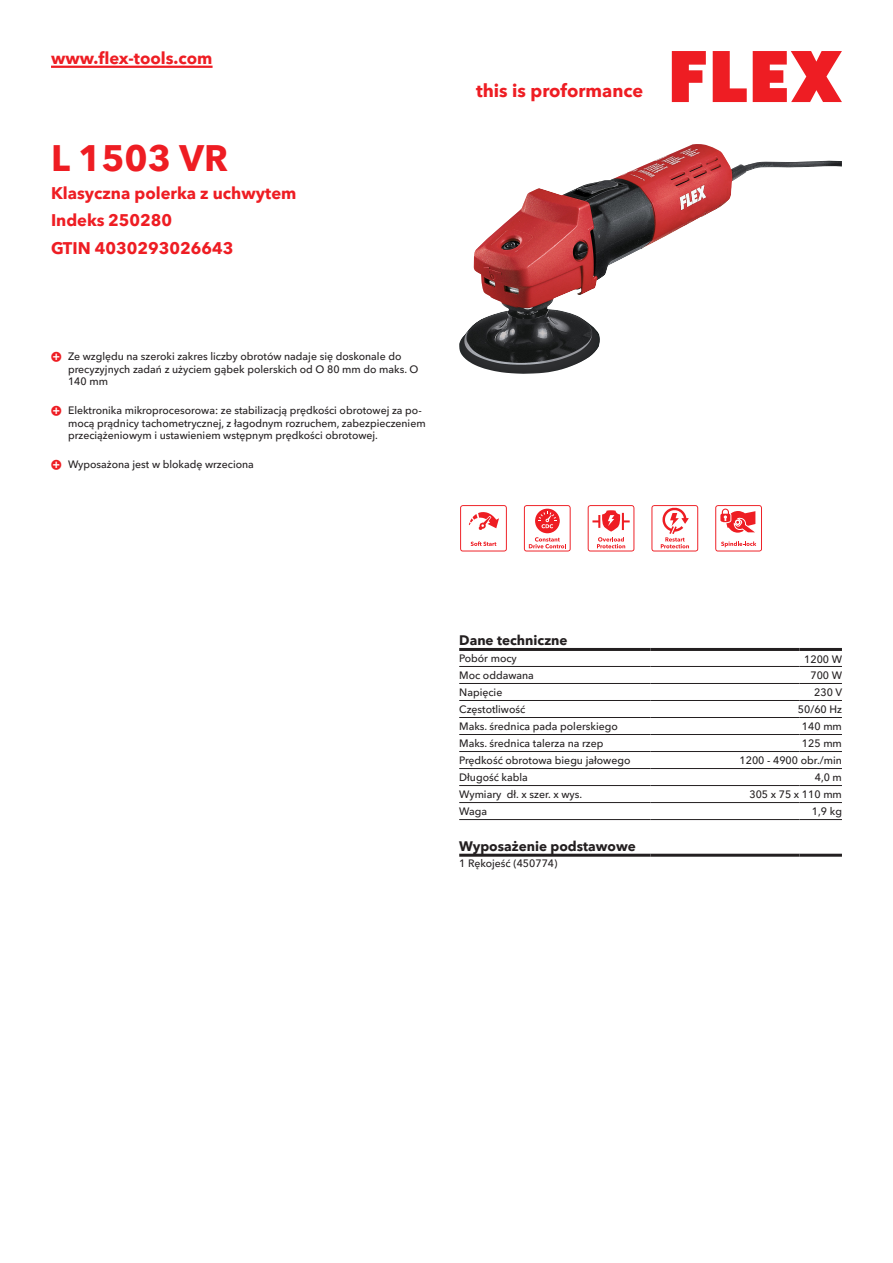
<style>
.page{position:relative;width:893px;height:1263px;background:#fff}
.page>*{position:absolute;margin:0;border:0;box-sizing:border-box;transform-origin:0 0}
.CB_AF_Product-name{font:700 36px "Avenir Next W1 G";color:#ee1d23}
.t1{font:700 18px "Avenir Next W1 G";color:#ee1d23}
.CB_AF_Product-short{font:700 16.5px "Avenir Next W1 G";color:#ee1d23}
.CB_AF_Order-number{font:700 16.5px "Avenir Next W1 G";color:#ee1d23}
.CB_AF_Table-headline{font:700 13.5px "Avenir Next W1 G";color:#231f20}
.CB_AF_Table-specific{font:500 10.5px/12.6px "Avenir Next W1 G";color:#231f20}
</style>
<div class="page">
<svg style="left:672px;top:51px;width:34px;height:51px"></svg>
<svg style="left:713px;top:51px;width:34px;height:51px"></svg>
<svg style="left:753px;top:51px;width:89px;height:51px"></svg>
<hr style="left:51px;top:66px;width:162px;height:2px;background:#ee1d23">
<img style="left:459px;top:144px;width:383px;height:230px">
<hr style="left:459px;top:666px;width:192px;height:1px;background:#231f20">
<hr style="left:651px;top:666px;width:148px;height:1px;background:#231f20">
<hr style="left:799px;top:666px;width:43px;height:1px;background:#231f20">
<hr style="left:459px;top:683px;width:192px;height:1px;background:#231f20">
<hr style="left:651px;top:683px;width:148px;height:1px;background:#231f20">
<hr style="left:799px;top:683px;width:43px;height:1px;background:#231f20">
<hr style="left:459px;top:700px;width:192px;height:1px;background:#231f20">
<hr style="left:651px;top:700px;width:148px;height:1px;background:#231f20">
<hr style="left:799px;top:700px;width:43px;height:1px;background:#231f20">
<hr style="left:459px;top:717px;width:192px;height:1px;background:#231f20">
<hr style="left:651px;top:717px;width:148px;height:1px;background:#231f20">
<hr style="left:799px;top:717px;width:43px;height:1px;background:#231f20">
<hr style="left:459px;top:734px;width:192px;height:1px;background:#231f20">
<hr style="left:651px;top:734px;width:148px;height:1px;background:#231f20">
<hr style="left:799px;top:734px;width:43px;height:1px;background:#231f20">
<hr style="left:459px;top:751px;width:192px;height:1px;background:#231f20">
<hr style="left:651px;top:751px;width:148px;height:1px;background:#231f20">
<hr style="left:799px;top:751px;width:43px;height:1px;background:#231f20">
<hr style="left:459px;top:768px;width:192px;height:1px;background:#231f20">
<hr style="left:651px;top:768px;width:148px;height:1px;background:#231f20">
<hr style="left:799px;top:768px;width:43px;height:1px;background:#231f20">
<hr style="left:459px;top:785px;width:192px;height:1px;background:#231f20">
<hr style="left:651px;top:785px;width:148px;height:1px;background:#231f20">
<hr style="left:799px;top:785px;width:43px;height:1px;background:#231f20">
<hr style="left:459px;top:802px;width:192px;height:1px;background:#231f20">
<hr style="left:651px;top:802px;width:148px;height:1px;background:#231f20">
<hr style="left:799px;top:802px;width:43px;height:1px;background:#231f20">
<hr style="left:459px;top:819px;width:192px;height:1px;background:#231f20">
<hr style="left:651px;top:819px;width:148px;height:1px;background:#231f20">
<hr style="left:799px;top:819px;width:43px;height:1px;background:#231f20">
<hr style="left:459px;top:648px;width:192px;height:3px;background:#231f20">
<hr style="left:651px;top:648px;width:148px;height:3px;background:#231f20">
<hr style="left:799px;top:648px;width:43px;height:3px;background:#231f20">
<hr style="left:459px;top:854px;width:192px;height:3px;background:#231f20">
<hr style="left:651px;top:854px;width:148px;height:3px;background:#231f20">
<hr style="left:799px;top:854px;width:43px;height:3px;background:#231f20">
<svg style="left:460px;top:505px;width:47px;height:46px"></svg>
<svg style="left:524px;top:505px;width:47px;height:46px"></svg>
<svg style="left:588px;top:505px;width:46px;height:46px"></svg>
<svg style="left:651px;top:505px;width:47px;height:46px"></svg>
<svg style="left:715px;top:505px;width:47px;height:46px"></svg>
<h3 class="CB_AF_Product-short" style="left:51px;top:45px;width:163px">www.flex-tools.com</h3>
<p class="CB_AF_Product-name" style="left:51px;top:130px;width:178px">L 1503 VR</p>
<p class="CB_AF_Product-short" style="left:51px;top:180px;width:247px">Klasyczna polerka z uchwytem</p>
<p class="CB_AF_Order-number" style="left:51px;top:207px;width:123px">Indeks 250280</p>
<p class="CB_AF_Order-number" style="left:51px;top:235px;width:184px">GTIN 4030293026643</p>
<p class="CB_AF_Table-specific" style="left:68px;top:349px;width:352px">Ze względu na szeroki zakres liczby obrotów nadaje się doskonale do precyzyjnych zadań z użyciem gąbek polerskich od O 80 mm do maks. O<br>140 mm</p>
<p class="CB_AF_Table-specific" style="left:68px;top:403px;width:359px">Elektronika mikroprocesorowa: ze stabilizacją prędkości obrotowej za po&shy;mocą prądnicy tachometrycznej, z łagodnym rozruchem, zabezpieczeniem przeciążeniowym i ustawieniem wstępnym prędkości obrotowej.</p>
<p class="CB_AF_Table-specific" style="left:68px;top:457px;width:187px">Wyposażona jest w blokadę wrzeciona</p>
<h2 class="t1" style="left:476px;top:77px;width:169px">this is proformance</h2>
<p class="CB_AF_Table-headline" style="left:459px;top:630px;width:110px">Dane techniczne</p>
<p class="CB_AF_Table-specific" style="left:459px;top:651px;width:59px">Pobór mocy</p>
<p class="CB_AF_Table-specific" style="left:804px;top:652px;width:39px">1200 W</p>
<p class="CB_AF_Table-specific" style="left:459px;top:668px;width:76px">Moc oddawana</p>
<p class="CB_AF_Table-specific" style="left:810px;top:668px;width:33px">700 W</p>
<p class="CB_AF_Table-specific" style="left:459px;top:685px;width:45px">Napięcie</p>
<p class="CB_AF_Table-specific" style="left:814px;top:685px;width:29px">230 V</p>
<p class="CB_AF_Table-specific" style="left:459px;top:702px;width:68px">Częstotliwość</p>
<p class="CB_AF_Table-specific" style="left:798px;top:702px;width:46px">50/60 Hz</p>
<p class="CB_AF_Table-specific" style="left:459px;top:719px;width:160px">Maks. średnica pada polerskiego</p>
<p class="CB_AF_Table-specific" style="left:802px;top:719px;width:41px">140 mm</p>
<p class="CB_AF_Table-specific" style="left:459px;top:736px;width:146px">Maks. średnica talerza na rzep</p>
<p class="CB_AF_Table-specific" style="left:802px;top:736px;width:41px">125 mm</p>
<p class="CB_AF_Table-specific" style="left:459px;top:753px;width:173px">Prędkość obrotowa biegu jałowego</p>
<p class="CB_AF_Table-specific" style="left:739px;top:753px;width:104px">1200 - 4900 obr./min</p>
<p class="CB_AF_Table-specific" style="left:459px;top:770px;width:70px">Długość kabla</p>
<p class="CB_AF_Table-specific" style="left:815px;top:770px;width:29px">4,0 m</p>
<p class="CB_AF_Table-specific" style="left:459px;top:787px;width:124px">Wymiary dł. x szer. x wys.</p>
<p class="CB_AF_Table-specific" style="left:749px;top:787px;width:94px">305 x 75 x 110 mm</p>
<p class="CB_AF_Table-specific" style="left:459px;top:804px;width:30px">Waga</p>
<p class="CB_AF_Table-specific" style="left:812px;top:804px;width:32px">1,9 kg</p>
<p class="CB_AF_Table-headline" style="left:459px;top:835px;width:178px">Wyposażenie podstawowe</p>
<p class="CB_AF_Table-specific" style="left:459px;top:856px;width:100px">1 Rękojeść (450774)</p>
</div>
